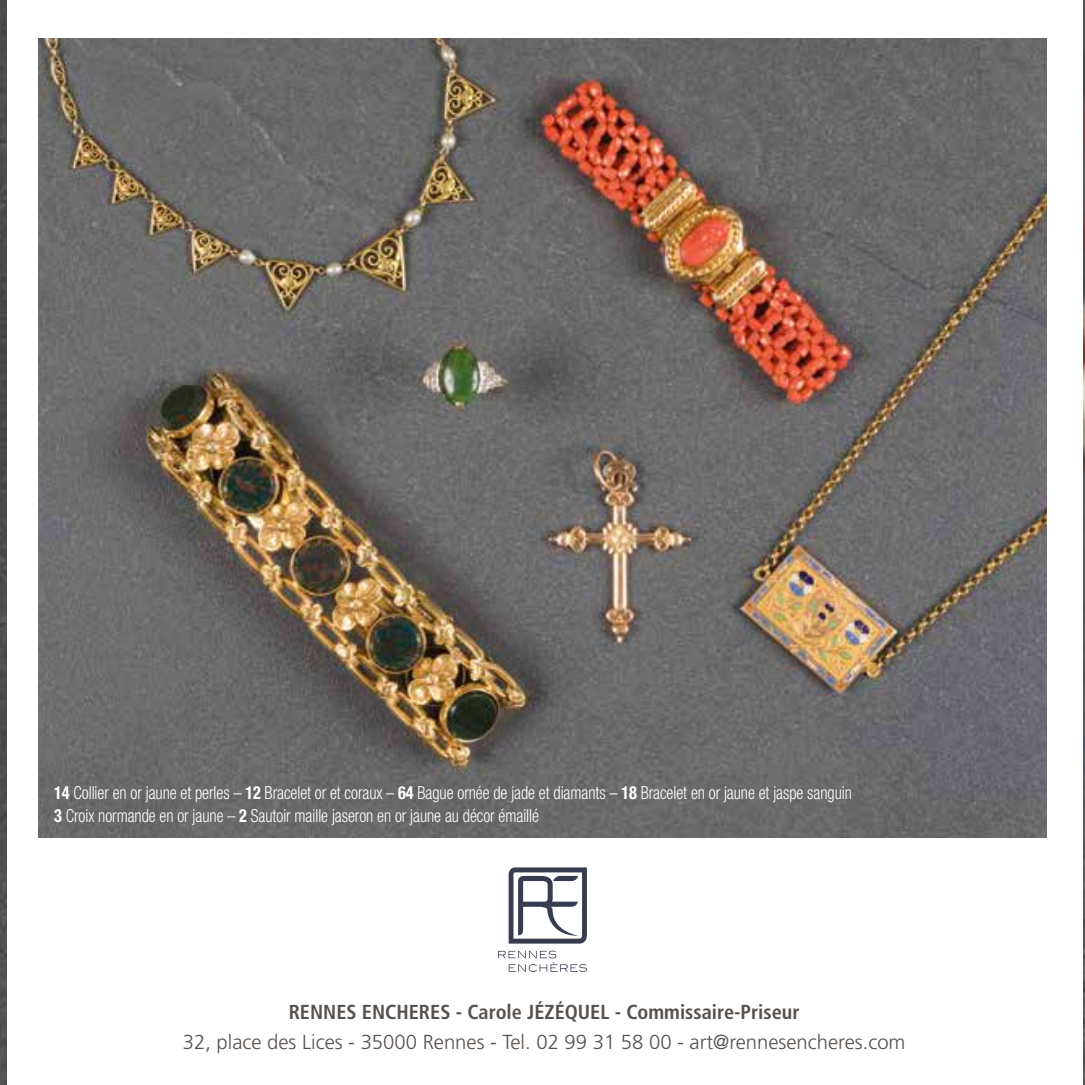
<style>
.page{position:relative;width:1085px;height:1085px;background:#fff}
.page>*{position:absolute;margin:0;border:0;box-sizing:border-box;transform-origin:0 0}
.t1{font:300 20.25px "Frutiger";color:#57514d}
.t2{font:700 condensed 20.25px "Frutiger";color:#57514d}
.t3{font:300 condensed 18px/22.5px "Helvetica Neue";letter-spacing:-.005em;color:#fff;scale:.9 1}
.s1{font-weight:700}
</style>
<div class="page">
<img style="left:1083px;top:0;width:1px;height:1084px">
<img style="left:38px;top:38px;width:1008px;height:799px">
<svg style="left:508px;top:867px;width:79px;height:76px"></svg>
<svg style="left:498px;top:950px;width:89px;height:21px"></svg>
<img style="left:0;top:0;width:6px;height:377px">
<img style="left:0;top:377px;width:6px;height:707px">
<p class="t3" style="left:54px;top:781px;width:887px"><span class="s1">14</span> Collier en or jaune et perles – <span class="s1">12</span> Bracelet or et coraux – <span class="s1">64</span> Bague ornée de jade et diamants – <span class="s1">18</span> Bracelet en or jaune et jaspe sanguin<br><span class="s1">3</span> Croix normande en or jaune – <span class="s1">2</span> Sautoir maille jaseron en or jaune au décor émaillé</p>
<p class="t2" style="left:289px;top:999px;width:512px">RENNES ENCHERES - Carole JÉZÉQUEL - Commissaire-Priseur</p>
<p class="t1" style="left:183px;top:1030px;width:724px">32, place des Lices - 35000 Rennes - Tel. 02 99 31 58 00 - art@rennesencheres.com</p>
</div>
